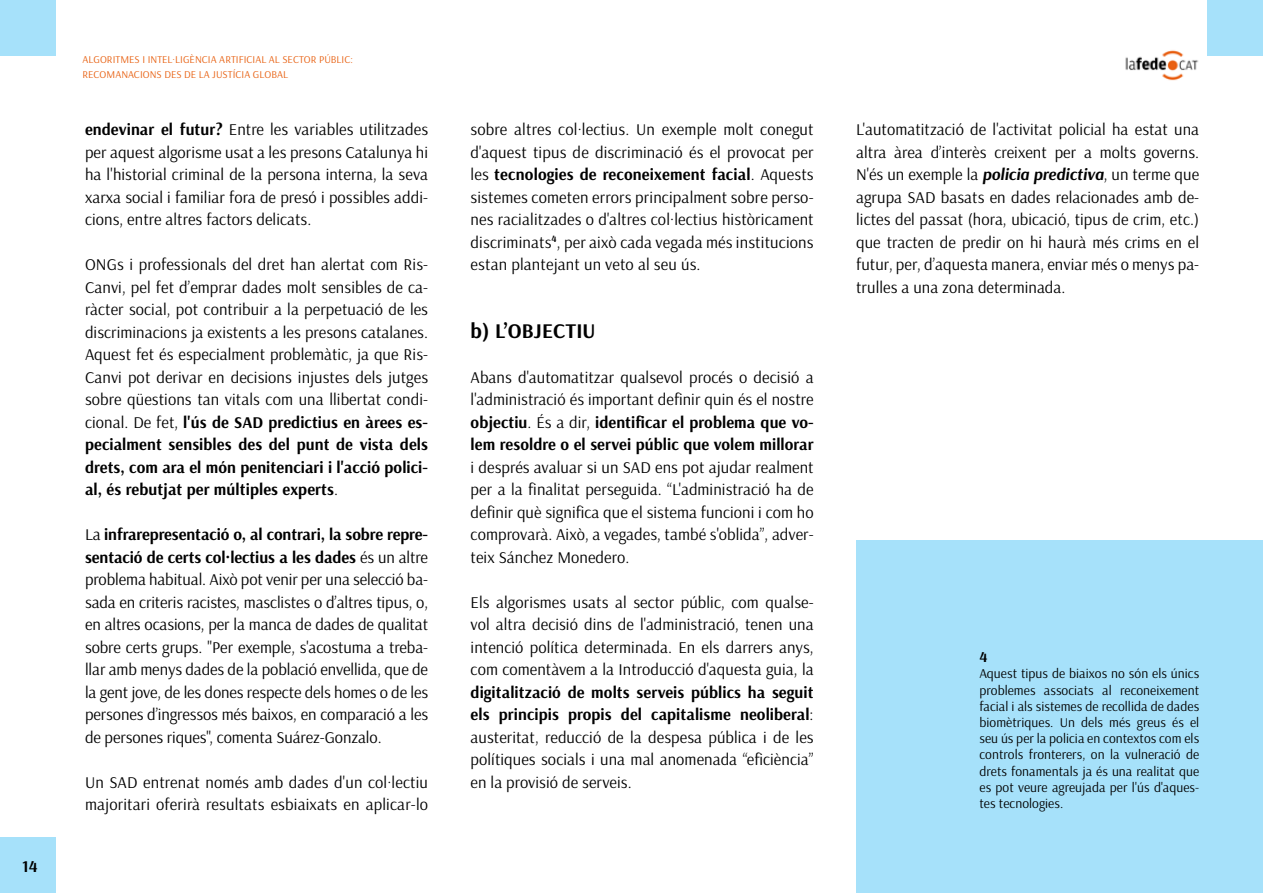
<style>
.page{position:relative;width:1263px;height:893px;background:#fff}
.page>*{position:absolute;margin:0;border:0;box-sizing:border-box;transform-origin:0 0}
.t1{font:700 21px "Arsenal";letter-spacing:.005em;color:#000}
.t2{font:16.5px/22.5px "Arsenal";letter-spacing:.005em;color:#000;text-align:justify}
.t3{font:700 16.5px "Arsenal";color:#000}
.t4{font:700 15px "Arsenal";color:#000}
.t5{font:13.5px/16.2px "Arsenal";letter-spacing:.005em;color:#000;text-align:justify}
.t6{font:10.5px/15px "Arsenal";letter-spacing:.005em;color:#e86112}
.s1{font-weight:700}
.s2{font-weight:700;font-style:italic}
</style>
<div class="page">
<img style="left:1125px;top:50px;width:74px;height:31px">
<div style="left:0;top:0;width:55px;height:55px;background:#a6e1fa"></div>
<div style="left:1208px;top:0;width:55px;height:55px;background:#a6e1fa"></div>
<div style="left:0;top:838px;width:55px;height:55px;background:#a6e1fa"></div>
<div style="left:856px;top:540px;width:407px;height:353px;background:#a6e1fa"></div>
<p class="t3" style="left:22px;top:856px;width:17px">14</p>
<p class="t6" style="left:82px;top:52px;width:272px">ALGORITMES I INTEL·LIGÈNCIA ARTIFICIAL AL SECTOR PÚBLIC:<br>RECOMANACIONS DES DE LA JUSTÍCIA GLOBAL</p>
<p class="t2" style="left:85px;top:118px;width:345px"><span class="s1">endevinar el futur?</span> Entre les variables utilitzades per aquest algorisme usat a les presons Catalunya hi ha l'historial criminal de la persona interna, la seva xarxa social i familiar fora de presó i possibles addi&shy;cions, entre altres factors delicats.</p>
<p class="t2" style="left:85px;top:253px;width:345px">ONGs i professionals del dret han alertat com Ris-Canvi, pel fet d’emprar dades molt sensibles de ca&shy;ràcter social, pot contribuir a la perpetuació de les discriminacions ja existents a les presons catalanes.<br>Aquest fet és especialment problemàtic, ja que Ris-Canvi pot derivar en decisions injustes dels jutges sobre qüestions tan vitals com una llibertat condi&shy;cional. De fet, <span class="s1">l'ús de SAD predictius en àrees es&shy;pecialment sensibles des del punt de vista dels drets, com ara el món penitenciari i l'acció polici&shy;al, és rebutjat per múltiples experts</span>.</p>
<p class="t2" style="left:85px;top:523px;width:345px">La <span class="s1">infrarepresentació o, al contrari, la sobre repre&shy;sentació de certs col·lectius a les dades</span> és un altre problema habitual. Això pot venir per una selecció ba&shy;sada en criteris racistes, masclistes o d’altres tipus, o, en altres ocasions, per la manca de dades de qualitat sobre certs grups. "Per exemple, s'acostuma a treba&shy;llar amb menys dades de la població envellida, que de la gent jove, de les dones respecte dels homes o de les persones d’ingressos més baixos, en comparació a les de persones riques", comenta Suárez-Gonzalo.</p>
<p class="t2" style="left:85px;top:771px;width:345px">Un SAD entrenat només amb dades d'un col·lectiu majoritari oferirà resultats esbiaixats en aplicar-lo</p>
<p class="t2" style="left:471px;top:118px;width:345px">sobre altres col·lectius. Un exemple molt conegut d'aquest tipus de discriminació és el provocat per les <span class="s1">tecnologies de reconeixement facial</span>. Aquests sistemes cometen errors principalment sobre perso&shy;nes racialitzades o d'altres col·lectius històricament discriminats<sup>4</sup>, per això cada vegada més institucions estan plantejant un veto al seu ús.</p>
<p class="t1" style="left:471px;top:317px;width:126px">b) L’OBJECTIU</p>
<p class="t2" style="left:471px;top:366px;width:345px">Abans d'automatitzar qualsevol procés o decisió a l'administració és important definir quin és el nostre <span class="s1">objectiu</span>. És a dir, <span class="s1">identificar el problema que vo&shy;lem resoldre o el servei públic que volem millorar</span></p>
<p class="t2" style="left:471px;top:456px;width:345px">i després avaluar si un SAD ens pot ajudar realment per a la finalitat perseguida. “L'administració ha de definir què significa que el sistema funcioni i com ho comprovarà. Això, a vegades, també s'oblida”, adver&shy;teix Sánchez Monedero.</p>
<p class="t2" style="left:471px;top:591px;width:345px">Els algorismes usats al sector públic, com qualse&shy;vol altra decisió dins de l'administració, tenen una intenció política determinada. En els darrers anys, com comentàvem a la Introducció d'aquesta guia, la</p>
<p class="t2" style="left:471px;top:681px;width:345px"><span class="s1">digitalització de molts serveis públics ha seguit els principis propis del capitalisme neoliberal</span>: austeritat, reducció de la despesa pública i de les polítiques socials i una mal anomenada “eficiència” en la provisió de serveis.</p>
<p class="t2" style="left:856px;top:118px;width:345px">L'automatització de l'activitat policial ha estat una altra àrea d’interès creixent per a molts governs.<br>N'és un exemple la <span class="s2">policia predictiva</span>, un terme que agrupa SAD basats en dades relacionades amb de&shy;lictes del passat (hora, ubicació, tipus de crim, etc.) que tracten de predir on hi haurà més crims en el futur, per, d’aquesta manera, enviar més o menys pa&shy;trulles a una zona determinada.</p>
<p class="t4" style="left:979px;top:648px;width:9px">4</p>
<p class="t5" style="left:979px;top:666px;width:221px">Aquest tipus de biaixos no són els únics problemes associats al reconeixement facial i als sistemes de recollida de dades biomètriques. Un dels més greus és el seu ús per la policia en contextos com els controls fronterers, on la vulneració de drets fonamentals ja és una realitat que es pot veure agreujada per l'ús d'aques&shy;tes tecnologies.</p>
</div>
